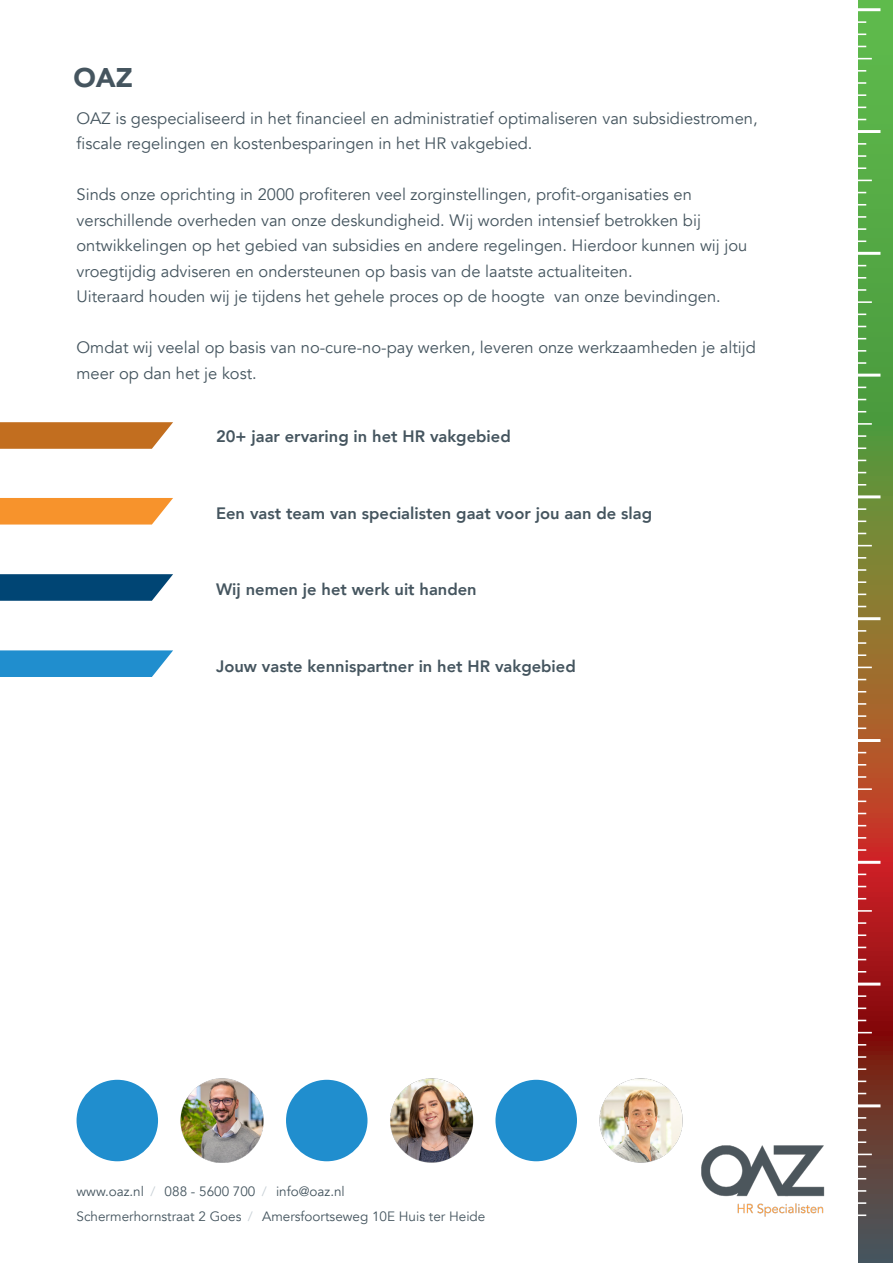
<style>
.page{position:relative;width:893px;height:1263px;background:#fff}
.page>*{position:absolute;margin:0;border:0;box-sizing:border-box;transform-origin:0 0}
.t1{font:900 27px "Avenir";color:#45555f}
.t2{font:16.5px/25.5px "Avenir";color:#45555f}
.t3{font:800 16.5px "Avenir";color:#45555f}
.t4{font:13.5px "Avenir";color:#45555f}
.s1{color:#c6cfd5}
</style>
<div class="page">
<img style="left:702px;top:1145px;width:123px;height:72px">
<div style="left:77px;top:1080px;width:81px;height:81px;background:#208ece;border-radius:50%"></div>
<div style="left:286px;top:1080px;width:81px;height:81px;background:#208ece;border-radius:50%"></div>
<div style="left:495px;top:1080px;width:82px;height:81px;background:#208ece;border-radius:50%"></div>
<img style="left:180px;top:1078px;width:84px;height:85px">
<img style="left:390px;top:1078px;width:84px;height:85px">
<img style="left:599px;top:1078px;width:84px;height:85px">
<svg style="left:0;top:422px;width:173px;height:27px;background:#c6782f"></svg>
<div style="left:0;top:498px;width:173px;height:26px;background:#f7932c"></div>
<svg style="left:0;top:574px;width:173px;height:27px;background:#13527e"></svg>
<svg style="left:0;top:650px;width:173px;height:27px;background:#3096d1"></svg>
<svg style="left:859px;top:0;width:34px;height:1263px;background:#7a6e37"></svg>
<hr style="left:858px;top:130px;width:22px;height:3px;background:#fff">
<hr style="left:858px;top:8px;width:22px;height:3px;background:#fff">
<svg style="left:858px;top:143px;width:8px;height:2px"></svg>
<svg style="left:858px;top:21px;width:8px;height:2px"></svg>
<svg style="left:858px;top:508px;width:8px;height:2px"></svg>
<svg style="left:858px;top:630px;width:8px;height:2px"></svg>
<svg style="left:858px;top:873px;width:8px;height:2px"></svg>
<svg style="left:858px;top:995px;width:8px;height:2px"></svg>
<svg style="left:858px;top:1117px;width:8px;height:2px"></svg>
<svg style="left:858px;top:70px;width:8px;height:2px"></svg>
<svg style="left:858px;top:435px;width:8px;height:2px"></svg>
<svg style="left:858px;top:557px;width:8px;height:2px"></svg>
<svg style="left:858px;top:800px;width:8px;height:2px"></svg>
<svg style="left:858px;top:922px;width:8px;height:2px"></svg>
<svg style="left:858px;top:155px;width:8px;height:2px"></svg>
<svg style="left:858px;top:277px;width:8px;height:2px"></svg>
<svg style="left:858px;top:520px;width:8px;height:2px"></svg>
<svg style="left:858px;top:642px;width:8px;height:2px"></svg>
<svg style="left:858px;top:764px;width:8px;height:2px"></svg>
<svg style="left:858px;top:1007px;width:8px;height:2px"></svg>
<svg style="left:858px;top:1129px;width:8px;height:2px"></svg>
<svg style="left:858px;top:216px;width:8px;height:2px"></svg>
<svg style="left:858px;top:94px;width:8px;height:2px"></svg>
<svg style="left:858px;top:581px;width:8px;height:2px"></svg>
<svg style="left:858px;top:703px;width:8px;height:2px"></svg>
<svg style="left:858px;top:1068px;width:8px;height:2px"></svg>
<svg style="left:858px;top:1190px;width:8px;height:2px"></svg>
<svg style="left:858px;top:167px;width:8px;height:2px"></svg>
<svg style="left:858px;top:289px;width:8px;height:2px"></svg>
<svg style="left:858px;top:654px;width:8px;height:2px"></svg>
<svg style="left:858px;top:776px;width:8px;height:2px"></svg>
<svg style="left:858px;top:1141px;width:8px;height:2px"></svg>
<svg style="left:858px;top:228px;width:8px;height:2px"></svg>
<svg style="left:858px;top:350px;width:8px;height:2px"></svg>
<svg style="left:858px;top:593px;width:8px;height:2px"></svg>
<svg style="left:858px;top:715px;width:8px;height:2px"></svg>
<svg style="left:858px;top:837px;width:8px;height:2px"></svg>
<svg style="left:858px;top:1080px;width:8px;height:2px"></svg>
<svg style="left:858px;top:1202px;width:8px;height:2px"></svg>
<svg style="left:858px;top:204px;width:8px;height:2px"></svg>
<svg style="left:858px;top:82px;width:8px;height:2px"></svg>
<svg style="left:858px;top:447px;width:8px;height:2px"></svg>
<svg style="left:858px;top:569px;width:8px;height:2px"></svg>
<svg style="left:858px;top:934px;width:8px;height:2px"></svg>
<svg style="left:858px;top:1056px;width:8px;height:2px"></svg>
<svg style="left:858px;top:240px;width:8px;height:2px"></svg>
<svg style="left:858px;top:362px;width:8px;height:2px"></svg>
<svg style="left:858px;top:484px;width:8px;height:2px"></svg>
<svg style="left:858px;top:727px;width:8px;height:2px"></svg>
<svg style="left:858px;top:849px;width:8px;height:2px"></svg>
<svg style="left:858px;top:1214px;width:8px;height:2px"></svg>
<svg style="left:859px;top:180px;width:13px;height:1px"></svg>
<svg style="left:859px;top:58px;width:13px;height:1px"></svg>
<svg style="left:858px;top:301px;width:14px;height:2px"></svg>
<svg style="left:858px;top:423px;width:14px;height:2px"></svg>
<svg style="left:859px;top:545px;width:13px;height:1px"></svg>
<svg style="left:859px;top:667px;width:13px;height:1px"></svg>
<svg style="left:858px;top:788px;width:14px;height:2px"></svg>
<svg style="left:858px;top:910px;width:14px;height:2px"></svg>
<svg style="left:859px;top:1032px;width:13px;height:1px"></svg>
<svg style="left:858px;top:1153px;width:14px;height:2px"></svg>
<hr style="left:858px;top:252px;width:22px;height:3px;background:#fff">
<hr style="left:858px;top:374px;width:22px;height:3px;background:#fff">
<hr style="left:858px;top:495px;width:22px;height:3px;background:#fff">
<hr style="left:858px;top:617px;width:22px;height:3px;background:#fff">
<hr style="left:858px;top:739px;width:22px;height:3px;background:#fff">
<hr style="left:858px;top:861px;width:22px;height:3px;background:#fff">
<hr style="left:858px;top:982px;width:22px;height:3px;background:#fff">
<hr style="left:858px;top:1104px;width:22px;height:3px;background:#fff">
<p class="t1" style="left:73px;top:54px;width:61px">OAZ</p>
<p class="t2" style="left:77px;top:106px;width:683px">OAZ is gespecialiseerd in het financieel en administratief optimaliseren van subsidiestromen, fiscale regelingen en kostenbesparingen in het HR vakgebied.</p>
<p class="t2" style="left:77px;top:182px;width:617px">Sinds onze oprichting in 2000 profiteren veel zorginstellingen, profit-organisaties en</p>
<p class="t2" style="left:77px;top:208px;width:626px">verschillende overheden van onze deskundigheid. Wij worden intensief betrokken bij</p>
<p class="t2" style="left:77px;top:233px;width:672px">ontwikkelingen op het gebied van subsidies en andere regelingen. Hierdoor kunnen wij jou</p>
<p class="t2" style="left:77px;top:259px;width:558px">vroegtijdig adviseren en ondersteunen op basis van de laatste actualiteiten.</p>
<p class="t2" style="left:77px;top:284px;width:646px">Uiteraard houden wij je tijdens het gehele proces op de hoogte van onze bevindingen.</p>
<p class="t2" style="left:77px;top:335px;width:681px">Omdat wij veelal op basis van no-cure-no-pay werken, leveren onze werkzaamheden je altijd meer op dan het je kost.</p>
<p class="t3" style="left:216px;top:423px;width:296px">20+ jaar ervaring in het HR vakgebied</p>
<p class="t3" style="left:216px;top:500px;width:438px">Een vast team van specialisten gaat voor jou aan de slag</p>
<p class="t3" style="left:216px;top:576px;width:262px">Wij nemen je het werk uit handen</p>
<p class="t3" style="left:216px;top:653px;width:361px">Jouw vaste kennispartner in het HR vakgebied</p>
<p class="t4" style="left:77px;top:1183px;width:270px">www.oaz.nl <span class="s1">/</span> 088 - 5600 700 <span class="s1">/</span> info@oaz.nl</p>
<p class="t4" style="left:77px;top:1208px;width:410px">Schermerhornstraat 2 Goes <span class="s1">/</span> Amersfoortseweg 10E Huis ter Heide</p>
</div>
